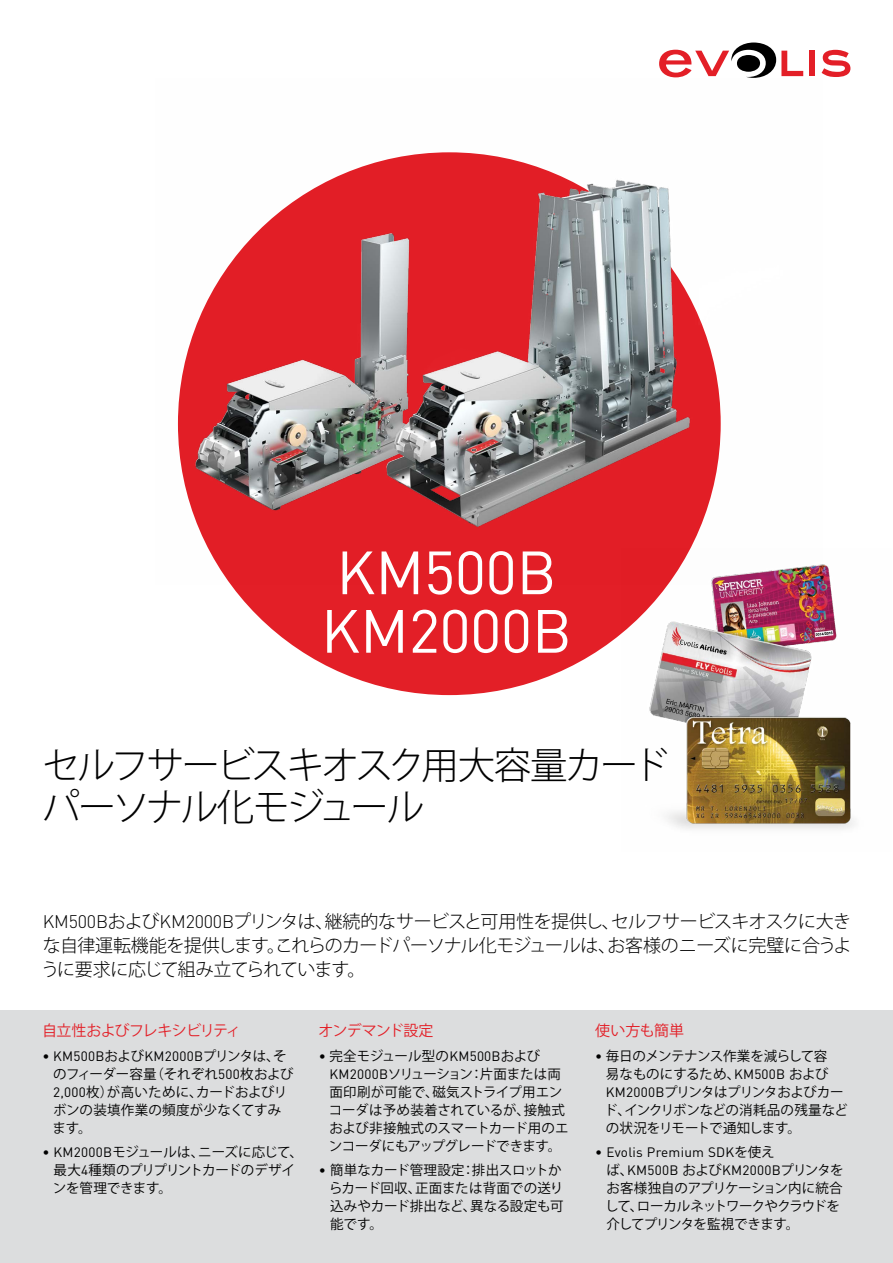
<style>
.page{position:relative;width:893px;height:1263px;background:#fff}
.page>*{position:absolute;margin:0;border:0;box-sizing:border-box;transform-origin:0 0}
.t1{font:60px/58.5px "DINOT";letter-spacing:-.005em;color:#fff}
.t2{font:300 37.5px/42px "Koz Go Pro";letter-spacing:-.065em;color:#000}
.t3{font:300 18px/24px "Koz Go Pro";letter-spacing:-.03em;color:#000;text-align:justify}
.t4{font:15px "Koz Go Pro";letter-spacing:-.04em;color:#e31f27}
.t5{font:13.5px/18px "Koz Go Pro";letter-spacing:-.02em;color:#000}
.t6{font:13.5px/18px "DINOT";letter-spacing:.02em;color:#000}
.t7{font:13.5px/18px "Koz Go Pro";color:#000}
.t8{font:13.5px/18px "Koz Go Pro";letter-spacing:-.04em;color:#000}
.s1{font-family:"DIN"}
.s2{font-family:"Koz Go Pro"}
.s3{font-family:"DINOT"}
</style>
<div class="page">
<div style="left:178px;top:152px;width:543px;height:543px;background:#e31f27;border-radius:50%"></div>
<div style="left:0;top:1010px;width:893px;height:253px;background:#dcddde"></div>
<div style="left:809px;top:51px;width:6px;height:25px;background:#e31f27"></div>
<svg style="left:822px;top:50px;width:28px;height:27px"></svg>
<svg style="left:659px;top:43px;width:144px;height:35px"></svg>
<img style="left:621px;top:564px;width:234px;height:265px">
<img style="left:177px;top:152px;width:645px;height:432px">
<h1 class="t1" style="left:321px;top:542px;width:252px">KM500B<br>KM2000B</h1>
<h2 class="t2" style="left:42px;top:745px;width:629px">セルフサービスキオスク用大容量カードパーソナル化モジュール</h2>
<h3 class="t3" style="left:41px;top:910px;width:812px"><span class="s1">KM500B</span>および<span class="s1">KM2000B</span>プリンタは、継続的なサービスと可用性を提供し、セルフサービスキオスクに大きな自律運転機能を提供します。これらのカードパーソナル化モジュールは、お客様のニーズに完璧に合うように要求に応じて組み立てられています。</h3>
<p class="t4" style="left:42px;top:1021px;width:200px">自立性およびフレキシビリティ</p>
<p class="t6" style="left:43px;top:1047px;width:246px">• KM500B<span class="s2">および</span>KM2000B<span class="s2">プリンタは、そ</span></p>
<p class="t7" style="left:53px;top:1065px;width:243px">のフィーダー容量（それぞれ<span class="s3">500</span>枚および<br><span class="s3">2,000</span>枚）が高いために、カードおよびリボンの装填作業の頻度が少なくてすみます。</p>
<p class="t5" style="left:53px;top:1143px;width:252px;text-indent:-10px"><span class="s3">• KM2000B</span>モジュールは、ニーズに応じて、最大<span class="s3">4</span>種類のプリプリントカードのデザインを管理できます。</p>
<p class="t4" style="left:319px;top:1021px;width:116px">オンデマンド設定</p>
<p class="t5" style="left:329px;top:1047px;width:241px;text-indent:-10px"><span class="s3">•</span> 完全モジュール型の<span class="s3">KM500B</span>および<br><span class="s3">KM2000B</span>ソリューション：片面または両面印刷が可能で、磁気ストライプ用エンコーダは予め装着されているが、接触式および非接触式のスマートカード用のエンコーダにもアップグレードできます。</p>
<p class="t5" style="left:329px;top:1161px;width:236px;text-indent:-10px"><span class="s3">•</span> 簡単なカード管理設定：排出スロットからカード回収、正面または背面での送り込みやカード排出など、異なる設定も可能です。</p>
<p class="t4" style="left:595px;top:1021px;width:90px">使い方も簡単</p>
<p class="t5" style="left:604px;top:1047px;width:245px;text-indent:-9px"><span class="s3">•</span> 毎日のメンテナンス作業を減らして容<br>易なものにするため、<span class="s3">KM500B</span> および<br><span class="s3">KM2000B</span>プリンタはプリンタおよびカード、インクリボンなどの消耗品の残量などの状況をリモートで通知します。</p>
<p class="t6" style="left:606px;top:1143px;width:239px;text-indent:-11px">• Evolis Premium SDK<span class="s2">を使え<br>ば、</span>KM500B <span class="s2">および</span>KM2000B<span class="s2">プリンタを</span></p>
<p class="t8" style="left:605px;top:1179px;width:239px">お客様独自のアプリケーション内に統合して、ローカルネットワークやクラウドを介してプリンタを監視できます。</p>
</div>
